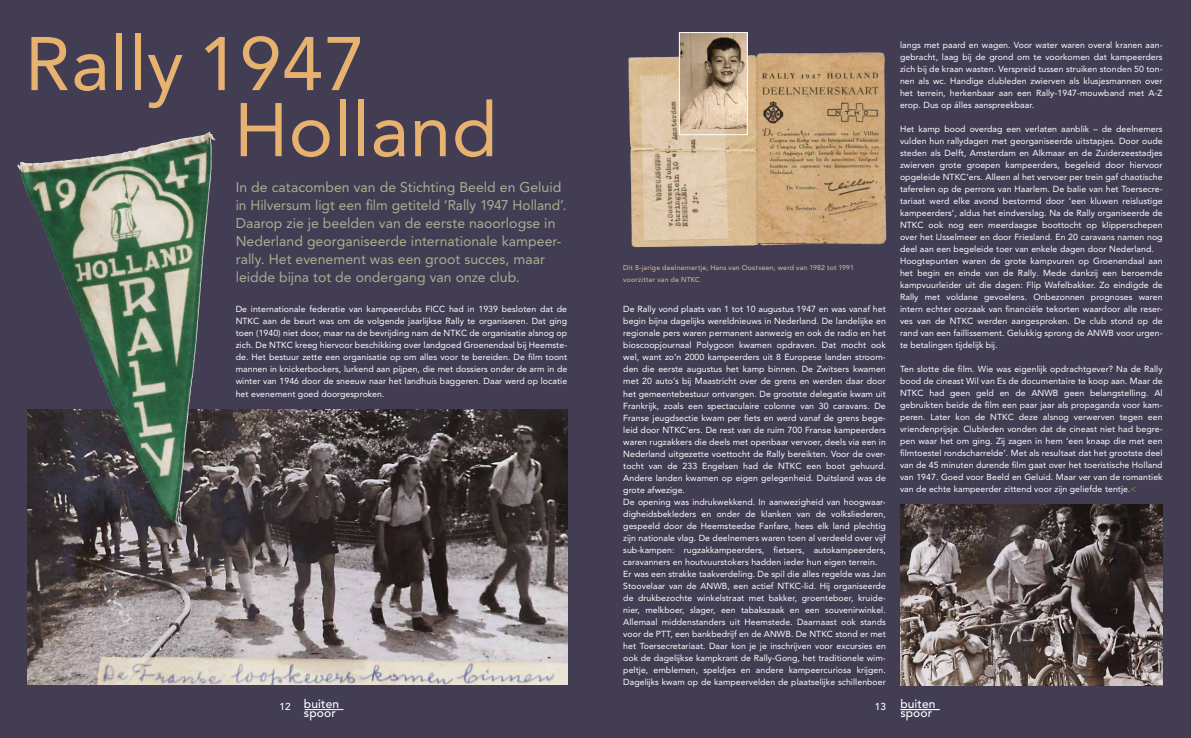
<style>
.page{position:relative;width:1191px;height:738px;background:#fff}
.page>*{position:absolute;margin:0;border:0;box-sizing:border-box;transform-origin:0 0}
.t1{font:75px/66px "Avenir LT Pro";letter-spacing:.005em;color:#e7b26f}
.t2{font:14px/18px "Avenir LT Pro";color:#aaaf90}
.t3{font:500 12px/9px "Avenir LT Std";letter-spacing:.01em;color:#fff}
.t4{font:500 10px "Avenir LT Std";color:#fff}
.t5{font:8.8px/12px "Avenir LT Pro";letter-spacing:.005em;color:#fff;text-align:justify}
.t6{font:7px/12px "Avenir LT Pro";letter-spacing:.025em;color:#d6c397}
.s1{color:#67ad2f}
</style>
<div class="page">
<div style="left:0;top:0;width:1191px;height:737px;background:#433d54"></div>
<hr style="left:305px;top:708px;width:38px;height:1px;background:#fff">
<img style="left:27px;top:409px;width:540px;height:275px">
<img style="left:18px;top:131px;width:192px;height:224px">
<hr style="left:901px;top:708px;width:39px;height:1px;background:#fff">
<hr style="left:900px;top:708px;width:39px;height:1px;background:#fff">
<img style="left:628px;top:52px;width:246px;height:195px">
<img style="left:900px;top:504px;width:262px;height:181px">
<img style="left:681px;top:34px;width:65px;height:94px">
<div style="left:679px;top:32px;width:69px;height:103px;border:1px solid #fff"></div>
<h1 class="t1" style="left:234px;top:30px;width:265px;text-indent:-209px">Rally 1947<br>Holland</h1>
<p class="t2" style="left:236px;top:178px;width:332px">In de catacomben van de Stichting Beeld en Geluid in Hilversum ligt een film getiteld ‘Rally 1947 Holland’.<br>Daarop zie je beelden van de eerste naoorlogse in Nederland georganiseerde internationale kampeer&shy;rally. Het evenement was een groot succes, maar leidde bijna tot de ondergang van onze club.</p>
<p class="t5" style="left:236px;top:303px;width:333px">De internationale federatie van kampeerclubs FICC had in 1939 besloten dat de NTKC aan de beurt was om de volgende jaarlijkse Rally te organiseren. Dat ging toen (1940) niet door, maar na de bevrijding nam de NTKC de organisatie alsnog op zich. De NTKC kreeg hiervoor beschikking over landgoed Groenendaal bij Heemste&shy;de. Het bestuur zette een organisatie op om alles voor te bereiden. De film toont mannen in knickerbockers, lurkend aan pijpen, die met dossiers onder de arm in de winter van 1946 door de sneeuw naar het landhuis baggeren. Daar werd op locatie het evenement goed doorgesproken.</p>
<p class="t4" style="left:279px;top:699px;width:13px">12</p>
<h3 class="t3" style="left:304px;top:699px;width:37px">buiten spoor</h3>
<p class="t6" style="left:623px;top:262px;width:232px">Dit 8-jarige deelnemertje, Hans van Oostveen, werd van 1982 tot 1991 voorzitter van de NTKC</p>
<p class="t5" style="left:623px;top:303px;width:264px;text-align:left">De Rally vond plaats van 1 tot 10 augustus 1947 en was vanaf het begin bijna dagelijks wereldnieuws in Nederland. De landelijke en regionale pers waren permanent aanwezig en ook de radio en het bioscoopjournaal Polygoon kwamen opdraven. Dat mocht ook wel, want zo’n 2000 kampeerders uit 8 Europese landen stroom&shy;den die eerste augustus het kamp binnen. De Zwitsers kwamen met 20 auto’s bij Maastricht over de grens en werden daar door het gemeentebestuur ontvangen. De grootste delegatie kwam uit Frankrijk, zoals een spectaculaire colonne van 30 caravans. De Franse jeugdsectie kwam per fiets en werd vanaf de grens bege&shy;leid door NTKC’ers. De rest van de ruim 700 Franse kampeerders waren rugzakkers die deels met openbaar vervoer, deels via een in Nederland uitgezette voettocht de Rally bereikten. Voor de over&shy;tocht van de 233 Engelsen had de NTKC een boot gehuurd.<br>Andere landen kwamen op eigen gelegenheid. Duitsland was de grote afwezige.<br>De opening was indrukwekkend. In aanwezigheid van hoogwaar&shy;digheidsbekleders en onder de klanken van de volksliederen, gespeeld door de Heemsteedse Fanfare, hees elk land plechtig zijn nationale vlag. De deelnemers waren toen al verdeeld over vijf sub-kampen: rugzakkampeerders, fietsers, autokampeerders, caravanners en houtvuurstokers hadden ieder hun eigen terrein.<br>Er was een strakke taakverdeling. De spil die alles regelde was Jan Stoovelaar van de ANWB, een actief NTKC-lid. Hij organiseerde de drukbezochte winkelstraat met bakker, groenteboer, kruide&shy;nier, melkboer, slager, een tabakszaak en een souvenirwinkel.<br>Allemaal middenstanders uit Heemstede. Daarnaast ook stands voor de PTT, een bankbedrijf en de ANWB. De NTKC stond er met het Toersecretariaat. Daar kon je je inschrijven voor excursies en ook de dagelijkse kampkrant de Rally-Gong, het traditionele wim&shy;peltje, emblemen, speldjes en andere kampeercuriosa krijgen.<br>Dagelijks kwam op de kampeervelden de plaatselijke schillenboer</p>
<p class="t5" style="left:900px;top:39px;width:264px">langs met paard en wagen. Voor water waren overal kranen aan&shy;gebracht, laag bij de grond om te voorkomen dat kampeerders zich bij de kraan wasten. Verspreid tussen struiken stonden 50 ton&shy;nen als wc. Handige clubleden zwierven als klusjesmannen over het terrein, herkenbaar aan een Rally-1947-mouwband met A-Z erop. Dus op álles aanspreekbaar.</p>
<p class="t5" style="left:900px;top:123px;width:264px;text-align:left">Het kamp bood overdag een verlaten aanblik – de deelnemers vulden hun rallydagen met georganiseerde uitstapjes. Door oude steden als Delft, Amsterdam en Alkmaar en de Zuiderzeestadjes zwierven grote groepen kampeerders, begeleid door hiervoor opgeleide NTKC’ers. Alleen al het vervoer per trein gaf chaotische taferelen op de perrons van Haarlem. De balie van het Toersecre&shy;tariaat werd elke avond bestormd door ‘een kluwen reislustige kampeerders’, aldus het eindverslag. Na de Rally organiseerde de NTKC ook nog een meerdaagse boottocht op klipperschepen over het IJsselmeer en door Friesland. En 20 caravans namen nog deel aan een begeleide toer van enkele dagen door Nederland.<br>Hoogtepunten waren de grote kampvuren op Groenendaal aan het begin en einde van de Rally. Mede dankzij een beroemde kampvuurleider uit die dagen: Flip Wafelbakker. Zo eindigde de Rally met voldane gevoelens. Onbezonnen prognoses waren intern echter oorzaak van financiële tekorten waardoor alle reser&shy;ves van de NTKC werden aangesproken. De club stond op de rand van een faillissement. Gelukkig sprong de ANWB voor urgen&shy;te betalingen tijdelijk bij.</p>
<p class="t5" style="left:900px;top:363px;width:264px">Ten slotte die film. Wie was eigenlijk opdrachtgever? Na de Rally bood de cineast Wil van Es de documentaire te koop aan. Maar de NTKC had geen geld en de ANWB geen belangstelling. Al gebruikten beide de film een paar jaar als propaganda voor kam&shy;peren. Later kon de NTKC deze alsnog verwerven tegen een vriendenprijsje. Clubleden vonden dat de cineast niet had begre&shy;pen waar het om ging. Zij zagen in hem ‘een knaap die met een filmtoestel rondscharrelde’. Met als resultaat dat het grootste deel van de 45 minuten durende film gaat over het toeristische Holland van 1947. Goed voor Beeld en Geluid. Maar ver van de romantiek van de echte kampeerder zittend voor zijn geliefde tentje.<span class="s1">&lt;</span></p>
<h3 class="t3" style="left:875px;top:699px;width:62px;text-align:right"><sub>13</sub> buiten spoor</h3>
</div>
